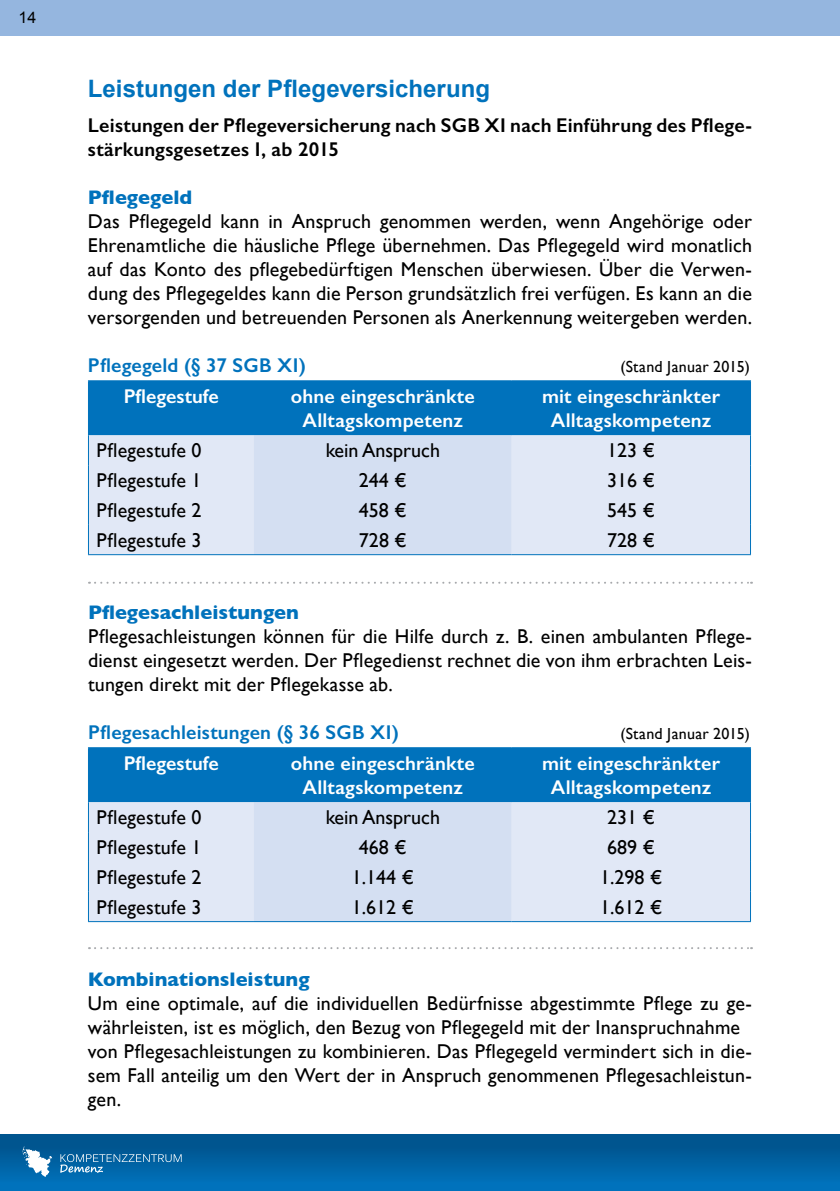
<style>
.page{position:relative;width:840px;height:1191px;background:#fff}
.page>*{position:absolute;margin:0;border:0;box-sizing:border-box;transform-origin:0 0}
.t1{font:700 24px "Arial";color:#0072bc}
.t2{font:20px/24px "Gill Sans";letter-spacing:.01em;color:#000;text-align:justify}
.t3{font:600 20px/24px "Gill Sans";letter-spacing:.01em;color:#fff;text-align:center}
.t4{font:600 20px/24px "Gill Sans";letter-spacing:.01em;color:#000}
.t5{font:700 20px "Gill Sans";color:#0072bc}
.t6{font:600 20px "Gill Sans";letter-spacing:.01em;color:#0072bc}
.t7{font:16px "Gill Sans";letter-spacing:.02em;color:#000}
.t8{font:16px "Arial";color:#000}
</style>
<div class="page">
<div style="left:0;top:0;width:839px;height:35px;background:#95b6df"></div>
<div style="left:0;top:1134px;width:839px;height:57px;background:linear-gradient(to bottom,#004f86,#0075c0)"></div>
<svg style="left:60px;top:1154px;width:121px;height:18px;background:#297bb1"></svg>
<svg style="left:23px;top:1146px;width:29px;height:30px"></svg>
<hr style="left:88px;top:380px;width:166px;height:1px;background:#0072bc">
<hr style="left:254px;top:380px;width:257px;height:1px;background:#0072bc">
<hr style="left:511px;top:380px;width:239px;height:1px;background:#0072bc">
<svg style="left:88px;top:381px;width:662px;height:173px;background:#96c0e2"></svg>
<hr style="left:88px;top:554px;width:166px;height:1px;background:#0072bc">
<hr style="left:254px;top:554px;width:257px;height:1px;background:#0072bc">
<hr style="left:511px;top:554px;width:239px;height:1px;background:#0072bc">
<svg style="left:88px;top:747px;width:662px;height:174px;background:#96c0e2"></svg>
<hr style="left:88px;top:891px;width:1px;height:30px;background:#0072bc">
<hr style="left:749px;top:891px;width:1px;height:30px;background:#0072bc">
<hr style="left:88px;top:921px;width:166px;height:1px;background:#0072bc">
<hr style="left:254px;top:921px;width:257px;height:1px;background:#0072bc">
<hr style="left:511px;top:921px;width:239px;height:1px;background:#0072bc">
<svg style="left:89px;top:582px;width:662px;height:2px"></svg>
<svg style="left:89px;top:947px;width:662px;height:2px"></svg>
<p class="t8" style="left:19px;top:7px;width:19px">14</p>
<p class="t1" style="left:88px;top:72px;width:403px">Leistungen der Pflegeversicherung</p>
<p class="t4" style="left:88px;top:113px;width:665px">Leistungen der Pflegeversicherung nach SGB XI nach Einführung des Pflege&shy;stärkungsgesetzes I , ab 2015</p>
<p class="t5" style="left:88px;top:182px;width:106px">Pflegegeld</p>
<p class="t2" style="left:88px;top:209px;width:665px">Das Pflegegeld kann in Anspruch genommen werden, wenn Angehörige oder Ehrenamtliche die häusliche Pflege übernehmen. Das Pflegegeld wird monatlich auf das Konto des pflegebedürftigen Menschen überwiesen. Über die Verwen&shy;dung des Pflegegeldes kann die Person grundsätzlich frei verfügen. Es kann an die versorgenden und betreuenden Personen als Anerkennung weitergeben werden.</p>
<p class="t6" style="left:88px;top:353px;width:219px">Pflegegeld (§ 37 SGB XI)</p>
<p class="t7" style="left:620px;top:357px;width:131px">(Stand Januar 2015)</p>
<p class="t3" style="left:124px;top:384px;width:96px">Pflegestufe</p>
<p class="t3" style="left:291px;top:384px;width:185px">ohne eingeschränkte<br>Alltagskompetenz</p>
<p class="t3" style="left:541px;top:384px;width:179px">mit eingeschränkter<br>Alltagskompetenz</p>
<p class="t2" style="left:96px;top:438px;width:106px">Pflegestufe 0</p>
<p class="t2" style="left:325px;top:438px;width:116px">kein Anspruch</p>
<p class="t2" style="left:607px;top:438px;width:49px">123 €</p>
<p class="t2" style="left:96px;top:468px;width:106px">Pflegestufe 1</p>
<p class="t2" style="left:359px;top:468px;width:49px">244 €</p>
<p class="t2" style="left:607px;top:468px;width:49px">316 €</p>
<p class="t2" style="left:96px;top:498px;width:106px">Pflegestufe 2</p>
<p class="t2" style="left:359px;top:498px;width:49px">458 €</p>
<p class="t2" style="left:607px;top:498px;width:49px">545 €</p>
<p class="t2" style="left:96px;top:528px;width:106px">Pflegestufe 3</p>
<p class="t2" style="left:359px;top:528px;width:49px">728 €</p>
<p class="t2" style="left:607px;top:528px;width:49px">728 €</p>
<p class="t5" style="left:88px;top:596px;width:212px">Pflegesachleistungen</p>
<p class="t2" style="left:88px;top:624px;width:665px">Pflegesachleistungen können für die Hilfe durch z. B. einen ambulanten Pflege&shy;dienst eingesetzt werden. Der Pflegedienst rechnet die von ihm erbrachten Leis&shy;tungen direkt mit der Pflegekasse ab.</p>
<p class="t6" style="left:88px;top:720px;width:312px">Pflegesachleistungen (§ 36 SGB XI)</p>
<p class="t7" style="left:620px;top:724px;width:131px">(Stand Januar 2015)</p>
<p class="t3" style="left:124px;top:751px;width:96px">Pflegestufe</p>
<p class="t3" style="left:291px;top:751px;width:185px">ohne eingeschränkte<br>Alltagskompetenz</p>
<p class="t3" style="left:541px;top:751px;width:179px">mit eingeschränkter<br>Alltagskompetenz</p>
<p class="t2" style="left:96px;top:805px;width:106px">Pflegestufe 0</p>
<p class="t2" style="left:325px;top:805px;width:116px">kein Anspruch</p>
<p class="t2" style="left:607px;top:805px;width:49px">231 €</p>
<p class="t2" style="left:96px;top:835px;width:106px">Pflegestufe 1</p>
<p class="t2" style="left:359px;top:835px;width:49px">468 €</p>
<p class="t2" style="left:607px;top:835px;width:49px">689 €</p>
<p class="t2" style="left:96px;top:865px;width:106px">Pflegestufe 2</p>
<p class="t2" style="left:351px;top:865px;width:64px">1.144 €</p>
<p class="t2" style="left:599px;top:865px;width:64px">1.298 €</p>
<p class="t2" style="left:96px;top:894px;width:106px">Pflegestufe 3</p>
<p class="t2" style="left:351px;top:894px;width:64px">1.612 €</p>
<p class="t2" style="left:599px;top:894px;width:64px">1.612 €</p>
<p class="t5" style="left:88px;top:963px;width:223px">Kombinationsleistung</p>
<p class="t2" style="left:88px;top:991px;width:665px;text-align:left">Um eine optimale, auf die individuellen Bedürfnisse abgestimmte Pflege zu ge&shy;währleisten, ist es möglich, den Bezug von Pflegegeld mit der Inanspruchnahme von Pflegesachleistungen zu kombinieren. Das Pflegegeld vermindert sich in die&shy;sem Fall anteilig um den Wert der in Anspruch genommenen Pflegesachleistun&shy;gen.</p>
</div>
